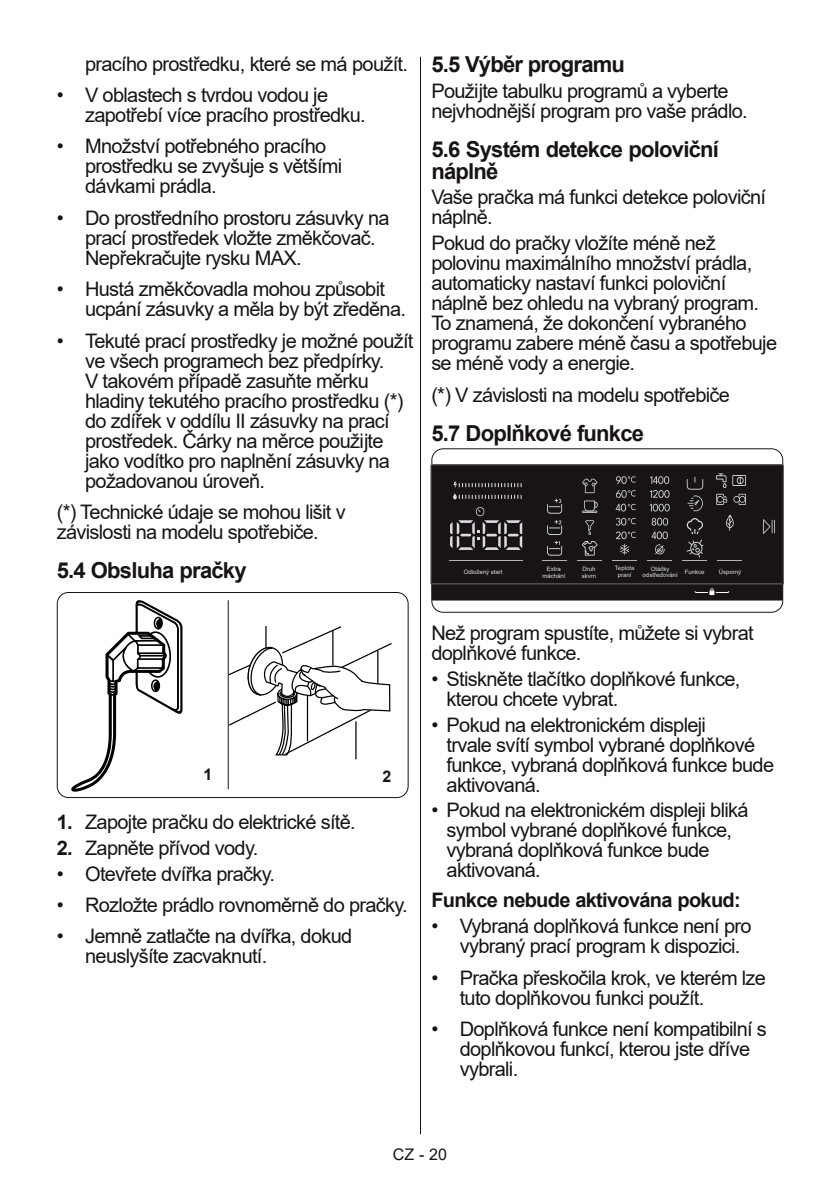
<style>
.page{position:relative;width:840px;height:1191px;background:#fff}
.page>*{position:absolute;margin:0;border:0;box-sizing:border-box;transform-origin:0 0}
.t1{font:700 22px/22px "Arial";letter-spacing:-.035em;color:#181317}
.t2{font:20px/20px "Arial";letter-spacing:-.035em;color:#181317}
.t3{font:700 20px "Arial";letter-spacing:-.035em;color:#181317}
.t4{font:16px "Arial";color:#181317}
.t5{font:700 16px "Arial";color:#181317}
.t6{font:6px/6.6px "Arial";color:#dcdddf;text-align:center}
.s1{font-weight:700}
</style>
<div class="page">
<hr style="left:420px;top:57px;width:1px;height:1077px;background:#181317">
<div style="left:57px;top:592px;width:351px;height:206px;border:1px solid #181317;border-radius:11px"></div>
<svg style="left:71px;top:600px;width:112px;height:192px"></svg>
<svg style="left:227px;top:625px;width:166px;height:174px"></svg>
<hr style="left:332px;top:631px;width:1px;height:34px;background:#000">
<hr style="left:377px;top:650px;width:1px;height:34px;background:#000">
<hr style="left:355px;top:721px;width:1px;height:38px;background:#000">
<hr style="left:307px;top:695px;width:1px;height:46px;background:#000">
<hr style="left:227px;top:600px;width:1px;height:189px;background:#181317">
<div style="left:431px;top:448px;width:351px;height:165px;border:1px solid #181317;border-radius:11px"></div>
<hr style="left:432px;top:464px;width:349px;height:2px;background:#515356">
<hr style="left:430px;top:466px;width:2px;height:117px;background:#515356">
<hr style="left:781px;top:466px;width:2px;height:117px;background:#515356">
<div style="left:431px;top:465px;width:351px;height:135px;background:#181317"></div>
<svg style="left:453px;top:482px;width:68px;height:17px"></svg>
<svg style="left:450px;top:507px;width:72px;height:43px"></svg>
<svg style="left:733px;top:494px;width:12px;height:11px"></svg>
<svg style="left:732px;top:475px;width:13px;height:11px"></svg>
<svg style="left:715px;top:473px;width:11px;height:15px"></svg>
<svg style="left:726px;top:515px;width:8px;height:16px"></svg>
<svg style="left:686px;top:477px;width:16px;height:12px"></svg>
<svg style="left:616px;top:476px;width:19px;height:8px"></svg>
<svg style="left:615px;top:490px;width:20px;height:8px"></svg>
<svg style="left:615px;top:504px;width:20px;height:7px"></svg>
<svg style="left:615px;top:518px;width:20px;height:7px"></svg>
<svg style="left:650px;top:476px;width:19px;height:8px"></svg>
<svg style="left:650px;top:490px;width:19px;height:8px"></svg>
<svg style="left:649px;top:504px;width:20px;height:7px"></svg>
<svg style="left:651px;top:518px;width:16px;height:7px"></svg>
<svg style="left:651px;top:531px;width:16px;height:23px"></svg>
<svg style="left:585px;top:520px;width:8px;height:15px"></svg>
<svg style="left:582px;top:479px;width:15px;height:14px"></svg>
<svg style="left:582px;top:500px;width:15px;height:13px"></svg>
<svg style="left:716px;top:494px;width:10px;height:11px"></svg>
<svg style="left:687px;top:495px;width:15px;height:16px"></svg>
<svg style="left:547px;top:520px;width:15px;height:15px"></svg>
<svg style="left:547px;top:499px;width:15px;height:15px"></svg>
<svg style="left:694px;top:588px;width:34px;height:7px"></svg>
<svg style="left:717px;top:560px;width:24px;height:1px"></svg>
<svg style="left:682px;top:518px;width:24px;height:43px"></svg>
<svg style="left:647px;top:560px;width:24px;height:1px"></svg>
<svg style="left:612px;top:531px;width:24px;height:30px"></svg>
<svg style="left:577px;top:541px;width:24px;height:20px"></svg>
<svg style="left:542px;top:541px;width:24px;height:20px"></svg>
<hr style="left:448px;top:560px;width:74px;height:1px;background:#b0b5b6">
<svg style="left:763px;top:519px;width:10px;height:15px"></svg>
<hr style="left:432px;top:583px;width:349px;height:1px;background:#515356">
<p class="t2" style="left:85px;top:56px;width:324px">pracího prostředku, které se má použít.</p>
<p class="t2" style="left:85px;top:87px;width:282px;text-indent:-28px">• V oblastech s tvrdou vodou je zapotřebí více pracího prostředku.</p>
<p class="t2" style="left:85px;top:138px;width:258px;text-indent:-28px">• Množství potřebného pracího prostředku se zvyšuje s většími dávkami prádla.</p>
<p class="t2" style="left:85px;top:210px;width:306px;text-indent:-28px">• Do prostředního prostoru zásuvky na prací prostředek vložte změkčovač.<br>Nepřekračujte rysku MAX.</p>
<p class="t2" style="left:85px;top:281px;width:322px;text-indent:-28px">• Hustá změkčovadla mohou způsobit ucpání zásuvky a měla by být zředěna.</p>
<p class="t2" style="left:85px;top:332px;width:330px;text-indent:-28px">• Tekuté prací prostředky je možné použít ve všech programech bez předpírky.<br>V takovém případě zasuňte měrku hladiny tekutého pracího prostředku (*) do zdířek v oddílu II zásuvky na prací prostředek. Čárky na měrce použĳte jako vodítko pro naplnění zásuvky na požadovanou úroveň.</p>
<p class="t2" style="left:57px;top:504px;width:290px">(*) Technické údaje se mohou lišit v závislosti na modelu spotřebiče.</p>
<p class="t1" style="left:57px;top:561px;width:191px">5.4 Obsluha pračky</p>
<p class="t5" style="left:203px;top:768px;width:10px">1</p>
<p class="t5" style="left:382px;top:770px;width:10px">2</p>
<p class="t2" style="left:57px;top:814px;width:300px"><span class="s1">1.</span> Zapojte pračku do elektrické sítě.</p>
<p class="t2" style="left:57px;top:840px;width:203px"><span class="s1">2.</span> Zapněte přívod vody.</p>
<p class="t2" style="left:57px;top:865px;width:220px">• Otevřete dvířka pračky.</p>
<p class="t2" style="left:57px;top:897px;width:352px">• Rozložte prádlo rovnoměrně do pračky.</p>
<p class="t2" style="left:85px;top:928px;width:268px;text-indent:-28px">• Jemně zatlačte na dvířka, dokud neuslyšíte zacvaknutí.</p>
<p class="t1" style="left:431px;top:55px;width:195px">5.5 Výběr programu</p>
<p class="t2" style="left:431px;top:83px;width:318px">Použĳte tabulku programů a vyberte nejvhodnější program pro vaše prádlo.</p>
<p class="t1" style="left:431px;top:140px;width:289px">5.6 Systém detekce poloviční náplně</p>
<p class="t2" style="left:431px;top:189px;width:336px">Vaše pračka má funkci detekce poloviční náplně.</p>
<p class="t2" style="left:431px;top:235px;width:347px">Pokud do pračky vložíte méně než polovinu maximálního množství prádla, automaticky nastaví funkci poloviční náplně bez ohledu na vybraný program.<br>To znamená, že dokončení vybraného programu zabere méně času a spotřebuje se méně vody a energie.</p>
<p class="t2" style="left:431px;top:386px;width:300px">(*) V závislosti na modelu spotřebiče</p>
<p class="t1" style="left:431px;top:424px;width:214px">5.7 Doplňkové funkce</p>
<p class="t6" style="left:542px;top:566px;width:25px">Extra máchání</p>
<p class="t6" style="left:614px;top:565px;width:21px">Teplota praní</p>
<p class="t6" style="left:684px;top:569px;width:21px">Funkce</p>
<p class="t6" style="left:463px;top:569px;width:40px">Odložený start</p>
<p class="t6" style="left:642px;top:566px;width:37px">Otáčky odstřeďování</p>
<p class="t6" style="left:718px;top:569px;width:24px">Úsporný</p>
<p class="t6" style="left:581px;top:566px;width:16px;text-align:left">Druh skvrn</p>
<p class="t2" style="left:431px;top:625px;width:324px">Než program spustíte, můžete si vybrat doplňkové funkce.</p>
<p class="t2" style="left:446px;top:671px;width:295px;text-indent:-15px">• Stiskněte tlačítko doplňkové funkce, kterou chcete vybrat.</p>
<p class="t2" style="left:446px;top:716px;width:329px;text-indent:-15px">• Pokud na elektronickém displeji<br>trvale svítí symbol vybrané doplňkové funkce, vybraná doplňková funkce bude aktivovaná.</p>
<p class="t2" style="left:446px;top:802px;width:303px;text-indent:-15px">• Pokud na elektronickém displeji bliká symbol vybrané doplňkové funkce, vybraná doplňková funkce bude aktivovaná.</p>
<p class="t3" style="left:431px;top:893px;width:311px">Funkce nebude aktivována pokud:</p>
<p class="t2" style="left:459px;top:918px;width:293px;text-indent:-28px">• Vybraná doplňková funkce není pro vybraný prací program k dispozici.</p>
<p class="t2" style="left:459px;top:969px;width:308px;text-indent:-28px">• Pračka přeskočila krok, ve kterém lze tuto doplňkovou funkci použít.</p>
<p class="t2" style="left:459px;top:1020px;width:308px;text-indent:-28px">• Doplňková funkce není kompatibilní s doplňkovou funkcí, kterou jste dříve vybrali.</p>
<p class="t4" style="left:392px;top:1148px;width:56px">CZ - 20</p>
</div>
